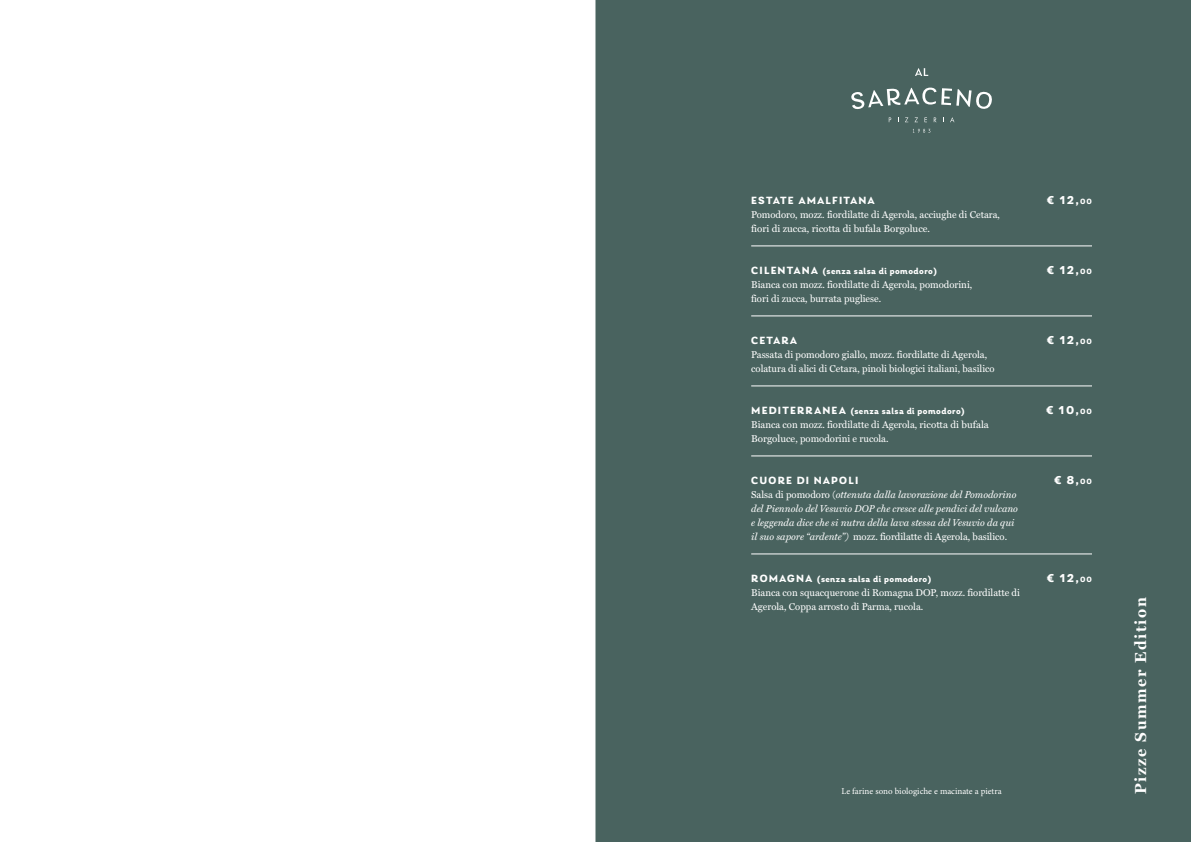
<style>
.page{position:relative;width:1191px;height:842px;background:#fff}
.page>*{position:absolute;margin:0;border:0;box-sizing:border-box;transform-origin:0 0}
.t1{font:700 16px "Miller Text";letter-spacing:.1em;color:#fff}
.t2{font:700 12px "Laca";letter-spacing:.1em;color:#fff}
.t3{font:700 11px "Laca";letter-spacing:.11em;color:#fff}
.t4{font:700 11px "Laca";letter-spacing:.09em;color:#fff}
.t5{font:10px/14px "Miller Text";color:#fff}
.t6{font:italic 10px/14px "Miller Text";color:#fff}
.t7{font:700 9px "Laca";letter-spacing:.05em;color:#fff}
.t8{font:9px "Minion Pro";color:#fff}
.s1{font-size:11px}
.s2{font-style:normal}
.s3{font-size:8px}
</style>
<div class="page">
<div style="left:595px;top:0;width:596px;height:842px;background:#49635f"></div>
<svg style="left:915px;top:68px;width:13px;height:8px"></svg>
<svg style="left:888px;top:117px;width:3px;height:5px"></svg>
<svg style="left:905px;top:117px;width:3px;height:5px"></svg>
<svg style="left:914px;top:117px;width:4px;height:5px"></svg>
<svg style="left:924px;top:117px;width:3px;height:5px"></svg>
<svg style="left:933px;top:117px;width:3px;height:5px"></svg>
<svg style="left:950px;top:117px;width:4px;height:5px"></svg>
<svg style="left:912px;top:129px;width:18px;height:4px"></svg>
<svg style="left:851px;top:88px;width:141px;height:21px"></svg>
<hr style="left:751px;top:246px;width:341px;height:1px;background:#fff">
<hr style="left:751px;top:316px;width:341px;height:1px;background:#fff">
<hr style="left:751px;top:386px;width:341px;height:1px;background:#fff">
<hr style="left:751px;top:456px;width:341px;height:1px;background:#fff">
<hr style="left:751px;top:554px;width:341px;height:1px;background:#fff">
<p class="t4" style="left:751px;top:194px;width:125px">ESTATE AMALFITANA</p>
<p class="t5" style="left:751px;top:208px;width:250px">Pomodoro, mozz. fiordilatte di Agerola, acciughe di Cetara,</p>
<p class="t5" style="left:751px;top:222px;width:180px">fiori di zucca, ricotta di bufala Borgoluce.</p>
<p class="t7" style="left:751px;top:266px;width:187px"><span class="s1">CILENTANA</span> (senza salsa di pomodoro)</p>
<p class="t5" style="left:751px;top:278px;width:222px">Bianca con mozz. fiordilatte di Agerola, pomodorini,</p>
<p class="t5" style="left:751px;top:292px;width:131px">fiori di zucca, burrata pugliese.</p>
<p class="t3" style="left:751px;top:334px;width:48px">CETARA</p>
<p class="t5" style="left:751px;top:348px;width:237px">Passata di pomodoro giallo, mozz. fiordilatte di Agerola,</p>
<p class="t5" style="left:751px;top:362px;width:245px">colatura di alici di Cetara, pinoli biologici italiani, basilico</p>
<p class="t7" style="left:751px;top:406px;width:215px"><span class="s1">MEDITERRANEA</span> (senza salsa di pomodoro)</p>
<p class="t5" style="left:751px;top:418px;width:239px">Bianca con mozz. fiordilatte di Agerola, ricotta di bufala</p>
<p class="t5" style="left:751px;top:432px;width:139px">Borgoluce, pomodorini e rucola.</p>
<p class="t3" style="left:751px;top:474px;width:109px">CUORE DI NAPOLI</p>
<p class="t6" style="left:751px;top:488px;width:268px"><span class="s2">Salsa di pomodoro (</span>ottenuta dalla lavorazione del Pomodorino del Piennolo del Vesuvio DOP che cresce alle pendici del vulcano</p>
<p class="t6" style="left:751px;top:516px;width:265px">e leggenda dice che si nutra della lava stessa del Vesuvio da qui il suo sapore “ardente”) <span class="s2">mozz. fiordilatte di Agerola, basilico.</span></p>
<p class="t7" style="left:751px;top:574px;width:181px"><span class="s1">ROMAGNA</span> (senza salsa di pomodoro)</p>
<p class="t5" style="left:751px;top:586px;width:270px">Bianca con squacquerone di Romagna DOP, mozz. fiordilatte di<br>Agerola, Coppa arrosto di Parma, rucola.</p>
<p class="t2" style="left:1047px;top:193px;width:47px">€ 12,<span class="s3">00</span></p>
<p class="t2" style="left:1047px;top:263px;width:47px">€ 12,<span class="s3">00</span></p>
<p class="t2" style="left:1047px;top:333px;width:47px">€ 12,<span class="s3">00</span></p>
<p class="t2" style="left:1046px;top:403px;width:47px">€ 10,<span class="s3">00</span></p>
<p class="t2" style="left:1054px;top:473px;width:39px">€ 8,<span class="s3">00</span></p>
<p class="t2" style="left:1047px;top:571px;width:47px">€ 12,<span class="s3">00</span></p>
<p class="t8" style="left:841px;top:785px;width:162px">Le farine sono biologiche e macinate a pietra</p>
<p class="t1" style="left:1131px;top:794px;width:198px;rotate:-90deg">Pizze Summer Edition</p>
</div>
